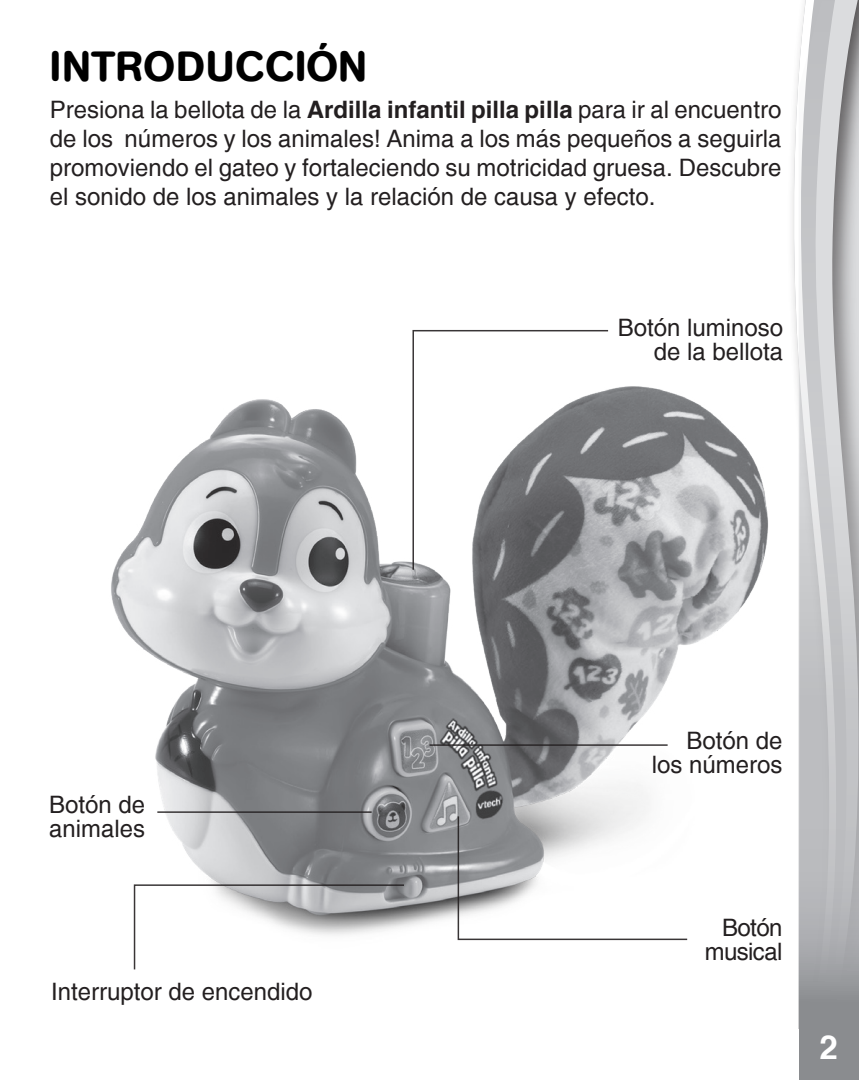
<style>
.page{position:relative;width:859px;height:1080px;background:#fff}
.page>*{position:absolute;margin:0;border:0;box-sizing:border-box;transform-origin:0 0}
.t1{font:500 42px "AG Book Rounded";letter-spacing:.02em;color:#000}
.t2{font:700 33px "Helvetica";color:#fff}
.t3{font:24px/28.8px "Helvetica";color:#231f20;text-align:right}
.t4{font:24px/24px "Helvetica";letter-spacing:-.025em;color:#231f20;text-align:right}
.s1{font-weight:700}
</style>
<div class="page">
<img style="left:111px;top:386px;width:657px;height:541px">
<svg style="left:793px;top:58px;width:6px;height:971px"></svg>
<svg style="left:799px;top:0;width:60px;height:1080px"></svg>
<svg style="left:412px;top:330px;width:198px;height:241px"></svg>
<svg style="left:133px;top:884px;width:272px;height:86px"></svg>
<svg style="left:457px;top:815px;width:232px;height:126px"></svg>
<hr style="left:429px;top:744px;width:239px;height:2px;background:#231f20">
<hr style="left:157px;top:811px;width:215px;height:2px;background:#231f20">
<h1 class="t1" style="left:50px;top:42px;width:318px">INTRODUCCIÓN</h1>
<p class="t3" style="left:50px;top:96px;width:733px;text-align:justify">Presiona la bellota de la <span class="s1">Ardilla infantil pilla pilla</span> para ir al encuentro de los números y los animales! Anima a los más pequeños a seguirla promoviendo el gateo y fortaleciendo su motricidad gruesa. Descubre el sonido de los animales y la relación de causa y efecto.</p>
<p class="t3" style="left:618px;top:316px;width:167px;line-height:24px">Botón luminoso de la bellota</p>
<p class="t3" style="left:49px;top:793px;width:98px;line-height:24px;text-align:left">Botón de animales</p>
<p class="t3" style="left:51px;top:977px;width:263px">Interruptor de encendido</p>
<p class="t3" style="left:652px;top:729px;width:132px;line-height:24px">Botón de los números</p>
<p class="t4" style="left:705px;top:916px;width:79px">Botón musical</p>
<h2 class="t2" style="left:820px;top:1025px;width:20px">2</h2>
</div>
